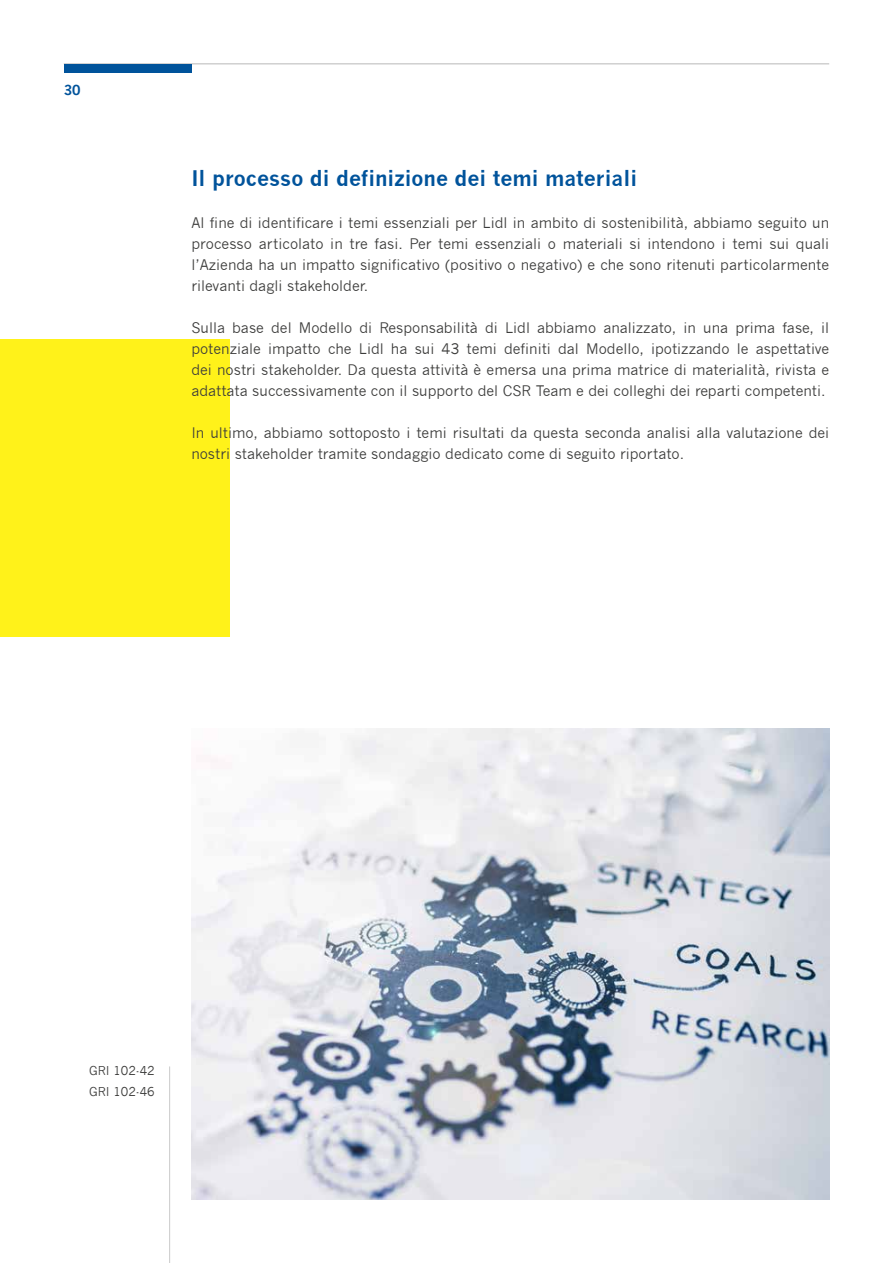
<style>
.page{position:relative;width:893px;height:1263px;background:#fff}
.page>*{position:absolute;margin:0;border:0;box-sizing:border-box;transform-origin:0 0}
.t1{font:700 21px "News Gothic";color:#00539b}
.t2{font:14.25px/21px "News Gothic";color:#3c3c3b;text-align:justify}
.t3{font:700 13.5px "News Gothic";color:#00539b}
.t4{font:12px/21px "News Gothic";color:#3c3c3b}
</style>
<div class="page">
<hr style="left:64px;top:63px;width:765px;height:2px;background:#d0d0d0">
<div style="left:64px;top:64px;width:127px;height:9px;background:#00539b"></div>
<img style="left:191px;top:728px;width:638px;height:471px">
<hr style="left:169px;top:1066px;width:1px;height:197px;background:#d0d0d0">
<div style="left:0;top:339px;width:230px;height:298px;background:#fff21a"></div>
<p class="t3" style="left:64px;top:82px;width:18px">30</p>
<h1 class="t1" style="left:191px;top:166px;width:447px">Il processo di definizione dei temi materiali</h1>
<p class="t2" style="left:191px;top:213px;width:639px">Al fine di identificare i temi essenziali per Lidl in ambito di sostenibilità, abbiamo seguito un processo articolato in tre fasi. Per temi essenziali o materiali si intendono i temi sui quali l’Azienda ha un impatto significativo (positivo o negativo) e che sono ritenuti particolarmente rilevanti dagli stakeholder.</p>
<p class="t2" style="left:191px;top:318px;width:639px">Sulla base del Modello di Responsabilità di Lidl abbiamo analizzato, in una prima fase, il potenziale impatto che Lidl ha sui 43 temi definiti dal Modello, ipotizzando le aspettative dei nostri stakeholder. Da questa attività è emersa una prima matrice di materialità, rivista e adattata successivamente con il supporto del CSR Team e dei colleghi dei reparti competenti.</p>
<p class="t2" style="left:191px;top:423px;width:639px">In ultimo, abbiamo sottoposto i temi risultati da questa seconda analisi alla valutazione dei nostri stakeholder tramite sondaggio dedicato come di seguito riportato.</p>
<p class="t4" style="left:89px;top:1060px;width:67px">GRI 102-42<br>GRI 102-46</p>
</div>
